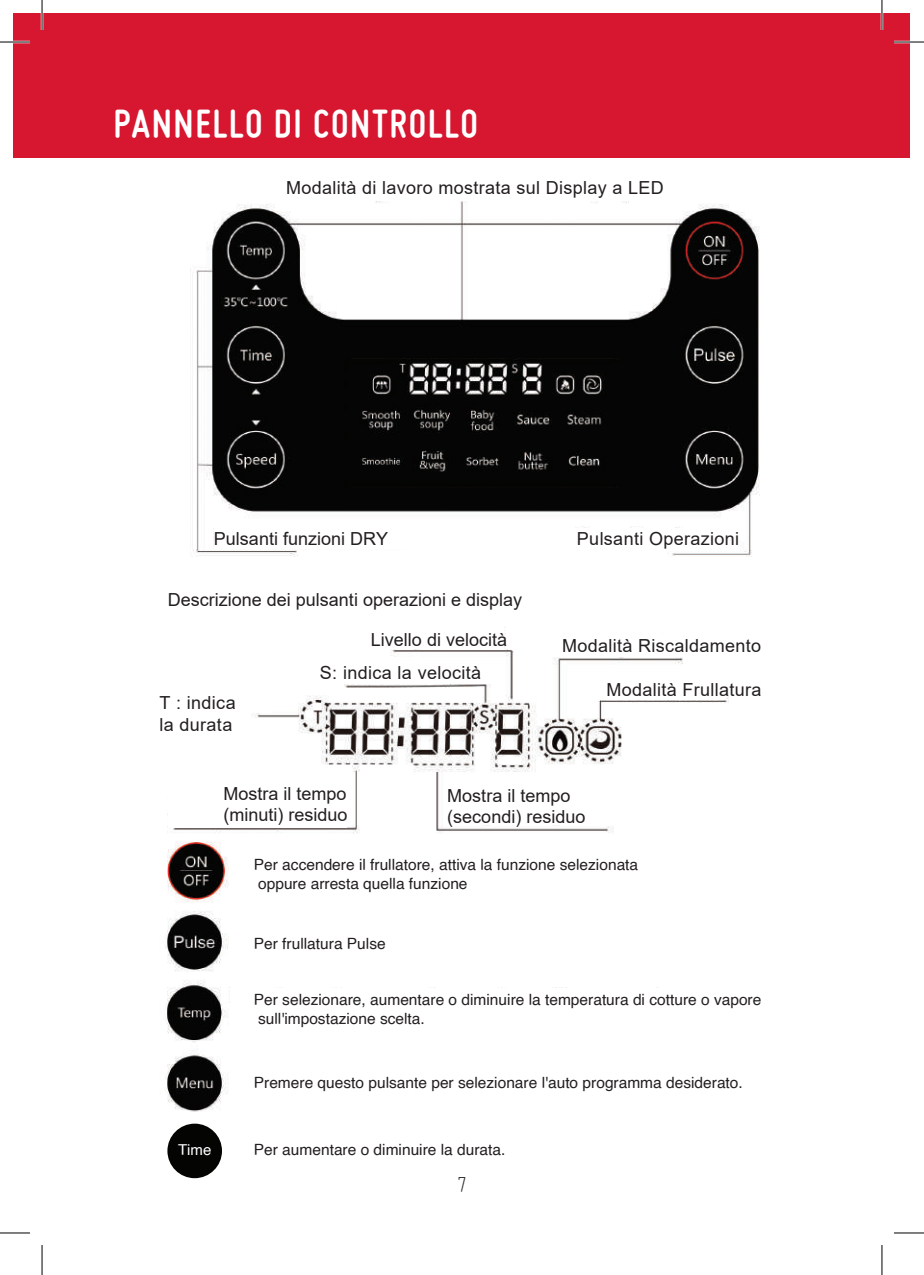
<style>
.page{position:relative;width:924px;height:1275px;background:#fff}
.page>*{position:absolute;margin:0;border:0;box-sizing:border-box;transform-origin:0 0}
.t1{font:700 42px "Miso";letter-spacing:.04em;color:#fff}
.t2{font:300 24px "Miso";color:#231f20}
.t3{font:18px/21.6px "Arial";color:#231f20}
.t4{font:18px/21.6px "Arial";letter-spacing:.02em;color:#231f20}
.t5{font:15.4px/18.6px "Helvetica";color:#231f20}
.t6{font:15px "Helvetica";color:#fff}
</style>
<div class="page">
<div style="left:14px;top:14px;width:895px;height:144px;background:#d71630"></div>
<hr style="left:0;top:41px;width:30px;height:2px;background:#fff">
<hr style="left:893px;top:41px;width:30px;height:2px;background:#fff">
<hr style="left:41px;top:0;width:2px;height:30px;background:#fff">
<hr style="left:880px;top:0;width:2px;height:30px;background:#fff">
<hr style="left:0;top:42px;width:30px;height:1px;background:#000">
<hr style="left:893px;top:42px;width:30px;height:1px;background:#000">
<hr style="left:0;top:1232px;width:30px;height:1px;background:#000">
<hr style="left:893px;top:1232px;width:30px;height:1px;background:#000">
<hr style="left:42px;top:0;width:1px;height:30px;background:#000">
<hr style="left:42px;top:1245px;width:1px;height:30px;background:#000">
<hr style="left:881px;top:0;width:1px;height:30px;background:#000">
<hr style="left:881px;top:1245px;width:1px;height:30px;background:#000">
<img style="left:166px;top:201px;width:594px;height:911px">
<div style="left:229px;top:848px;width:452px;height:129px;background:#fff"></div>
<div style="left:229px;top:1049px;width:452px;height:64px;background:#fff"></div>
<div style="left:167px;top:1123px;width:55px;height:55px;background:#040503;border-radius:50%"></div>
<div style="left:154px;top:576px;width:444px;height:43px;background:#fff"></div>
<div style="left:371px;top:619px;width:132px;height:30px;background:#fff"></div>
<div style="left:548px;top:634px;width:136px;height:22px;background:#fff"></div>
<div style="left:335px;top:663px;width:157px;height:21px;background:#fff"></div>
<div style="left:577px;top:677px;width:148px;height:23px;background:#fff"></div>
<div style="left:442px;top:782px;width:195px;height:42px;background:#fff"></div>
<div style="left:168px;top:782px;width:178px;height:45px;background:#fff"></div>
<div style="left:231px;top:988px;width:462px;height:63px;background:#fff"></div>
<div style="left:214px;top:526px;width:199px;height:22px;background:#fff"></div>
<div style="left:563px;top:528px;width:176px;height:22px;background:#fff"></div>
<div style="left:153px;top:683px;width:119px;height:29px;background:#fff"></div>
<div style="left:172px;top:708px;width:72px;height:28px;background:#fff"></div>
<h1 class="t1" style="left:113px;top:100px;width:366px">PANNELLO DI CONTROLLO</h1>
<p class="t4" style="left:286px;top:177px;width:379px">Modalità di lavoro mostrata sul Display a LED</p>
<p class="t3" style="left:214px;top:528px;width:176px">Pulsanti funzioni DRY</p>
<p class="t4" style="left:576px;top:528px;width:163px">Pulsanti Operazioni</p>
<p class="t3" style="left:371px;top:580px;width:153px;line-height:39.4px;text-indent:-203px">Descrizione dei pulsanti operazioni e display<br>Livello di velocità</p>
<p class="t4" style="left:159px;top:692px;width:78px">T : indica la durata</p>
<p class="t4" style="left:320px;top:662px;width:163px">S: indica la velocità</p>
<p class="t4" style="left:561px;top:635px;width:200px">Modalità Riscaldamento</p>
<p class="t4" style="left:606px;top:678px;width:156px">Modalità Frullatura</p>
<p class="t3" style="left:223px;top:782px;width:126px">Mostra il tempo (minuti) residuo</p>
<p class="t3" style="left:447px;top:784px;width:140px">Mostra il tempo (secondi) residuo</p>
<p class="t5" style="left:254px;top:855px;width:385px">Per accendere il frullatore, attiva la funzione selezionata oppure arresta quella funzione</p>
<p class="t5" style="left:254px;top:934px;width:133px">Per frullatura Pulse</p>
<p class="t5" style="left:254px;top:990px;width:509px">Per selezionare, aumentare o diminuire la temperatura di cotture o vapore sull'impostazione scelta.</p>
<p class="t5" style="left:254px;top:1074px;width:490px">Premere questo pulsante per selezionare l'auto programma desiderato.</p>
<p class="t6" style="left:178px;top:1138px;width:35px">Time</p>
<p class="t5" style="left:254px;top:1141px;width:253px">Per aumentare o diminuire la durata.</p>
<h2 class="t2" style="left:457px;top:1171px;width:11px">7</h2>
</div>
